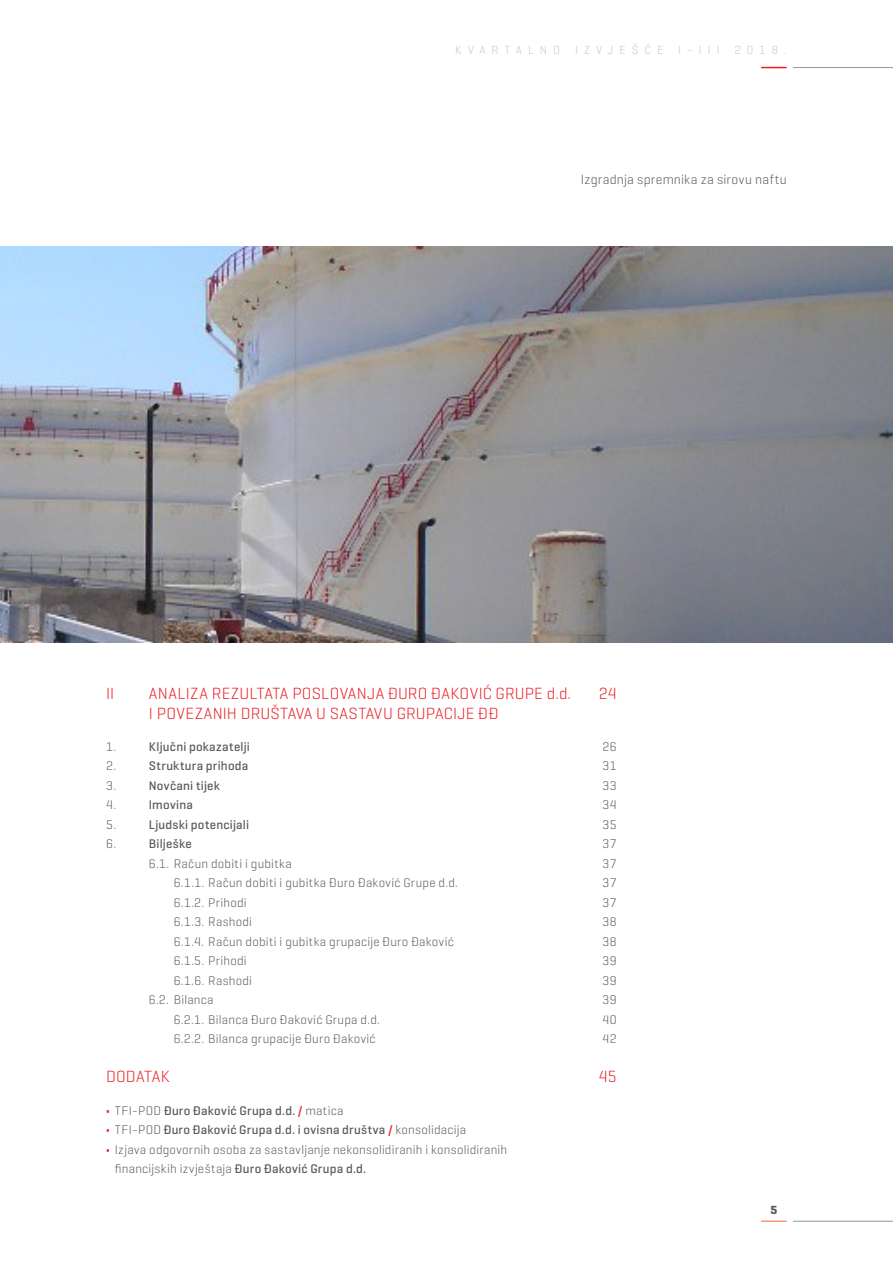
<style>
.page{position:relative;width:893px;height:1263px;background:#fff}
.page>*{position:absolute;margin:0;border:0;box-sizing:border-box;transform-origin:0 0}
.t1{font:300 16.5px "Geogrotesque";letter-spacing:.01em;color:#ed1d24}
.t2{font:300 13.5px "Geogrotesque";letter-spacing:.02em;color:#58595b}
.t3{font:300 12.75px/19.5px "Geogrotesque";letter-spacing:.02em;color:#58595b}
.t4{font:500 12.75px "Geogrotesque";letter-spacing:.02em;color:#58595b}
.t5{font:300 12px "Geogrotesque";letter-spacing:.5em;color:#c7c8ca}
.t6{font:700 12px "Geogrotesque";color:#58595b}
.s1{font-weight:700;color:#ed1d24}
.s2{font-weight:300}
.s3{color:#ed1d24}
.s4{font-weight:500}
</style>
<div class="page">
<hr style="left:793px;top:1221px;width:100px;height:1px;background:#939598">
<hr style="left:761px;top:1220px;width:26px;height:2px;background:#f79679">
<hr style="left:793px;top:67px;width:100px;height:1px;background:#939598">
<svg style="left:761px;top:67px;width:26px;height:1px"></svg>
<img style="left:0;top:247px;width:893px;height:395px">
<p class="t5" style="left:455px;top:42px;width:333px">KVARTALNO IZVJEŠĆE I-III 2018.</p>
<p class="t2" style="left:581px;top:171px;width:207px">Izgradnja spremnika za sirovu naftu</p>
<p class="t1" style="left:106px;top:683px;width:10px">II</p>
<p class="t1" style="left:149px;top:683px;width:424px">ANALIZA REZULTATA POSLOVANJA ĐURO ĐAKOVIĆ GRUPE d.d.</p>
<p class="t1" style="left:599px;top:683px;width:19px">24</p>
<p class="t1" style="left:149px;top:703px;width:351px">I POVEZANIH DRUŠTAVA U SASTAVU GRUPACIJE ĐĐ</p>
<p class="t3" style="left:106px;top:736px;width:12px">1.</p>
<p class="t4" style="left:149px;top:739px;width:103px">Ključni pokazatelji</p>
<p class="t3" style="left:602px;top:736px;width:16px">26</p>
<p class="t3" style="left:106px;top:756px;width:11px">2.</p>
<p class="t4" style="left:149px;top:758px;width:101px">Struktura prihoda</p>
<p class="t3" style="left:603px;top:756px;width:15px">31</p>
<p class="t3" style="left:106px;top:775px;width:11px">3.</p>
<p class="t4" style="left:149px;top:778px;width:72px">Novčani tijek</p>
<p class="t3" style="left:602px;top:775px;width:16px">33</p>
<p class="t3" style="left:106px;top:795px;width:11px">4.</p>
<p class="t4" style="left:149px;top:797px;width:46px">Imovina</p>
<p class="t3" style="left:602px;top:795px;width:16px">34</p>
<p class="t3" style="left:106px;top:814px;width:11px">5.</p>
<p class="t4" style="left:149px;top:817px;width:102px">Ljudski potencijali</p>
<p class="t3" style="left:603px;top:814px;width:15px">35</p>
<p class="t3" style="left:106px;top:834px;width:11px">6.</p>
<p class="t4" style="left:149px;top:836px;width:44px">Bilješke</p>
<p class="t3" style="left:603px;top:834px;width:15px">37</p>
<p class="t3" style="left:149px;top:853px;width:145px">6.1. Račun dobiti i gubitka</p>
<p class="t3" style="left:603px;top:853px;width:16px">37</p>
<p class="t3" style="left:174px;top:873px;width:286px">6.1.1. Račun dobiti i gubitka Đuro Đaković Grupe d.d.</p>
<p class="t3" style="left:603px;top:873px;width:16px">37</p>
<p class="t3" style="left:174px;top:892px;width:74px">6.1.2. Prihodi</p>
<p class="t3" style="left:603px;top:892px;width:16px">37</p>
<p class="t3" style="left:174px;top:912px;width:80px">6.1.3. Rashodi</p>
<p class="t3" style="left:602px;top:912px;width:16px">38</p>
<p class="t3" style="left:174px;top:931px;width:282px">6.1.4. Račun dobiti i gubitka grupacije Đuro Đaković</p>
<p class="t3" style="left:602px;top:931px;width:16px">38</p>
<p class="t3" style="left:174px;top:951px;width:74px">6.1.5. Prihodi</p>
<p class="t3" style="left:603px;top:951px;width:16px">39</p>
<p class="t3" style="left:174px;top:970px;width:80px">6.1.6. Rashodi</p>
<p class="t3" style="left:603px;top:970px;width:16px">39</p>
<p class="t3" style="left:149px;top:990px;width:66px">6.2. Bilanca</p>
<p class="t3" style="left:603px;top:990px;width:16px">39</p>
<p class="t3" style="left:174px;top:1009px;width:208px">6.2.1. Bilanca Đuro Đaković Grupa d.d.</p>
<p class="t3" style="left:603px;top:1009px;width:16px">40</p>
<p class="t3" style="left:174px;top:1029px;width:203px">6.2.2. Bilanca grupacije Đuro Đaković</p>
<p class="t3" style="left:603px;top:1029px;width:15px">42</p>
<p class="t1" style="left:106px;top:1066px;width:65px">DODATAK</p>
<p class="t1" style="left:599px;top:1066px;width:19px">45</p>
<p class="t4" style="left:106px;top:1102px;width:239px"><span class="s1">•</span> <span class="s2">TFI-POD</span> Đuro Đaković Grupa d.d. <span class="s3">/</span> <span class="s2">matica</span></p>
<p class="t4" style="left:106px;top:1122px;width:361px"><span class="s1">•</span> <span class="s2">TFI-POD</span> Đuro Đaković Grupa d.d. i ovisna društva <span class="s3">/</span> <span class="s2">konsolidacija</span></p>
<p class="t3" style="left:115px;top:1139px;width:394px;text-indent:-9px"><span class="s1">•</span> Izjava odgovornih osoba za sastavljanje nekonsolidiranih i konsolidiranih financijskih izvještaja <span class="s4">Đuro Đaković Grupa d.d.</span></p>
<p class="t6" style="left:770px;top:1203px;width:8px">5</p>
</div>
